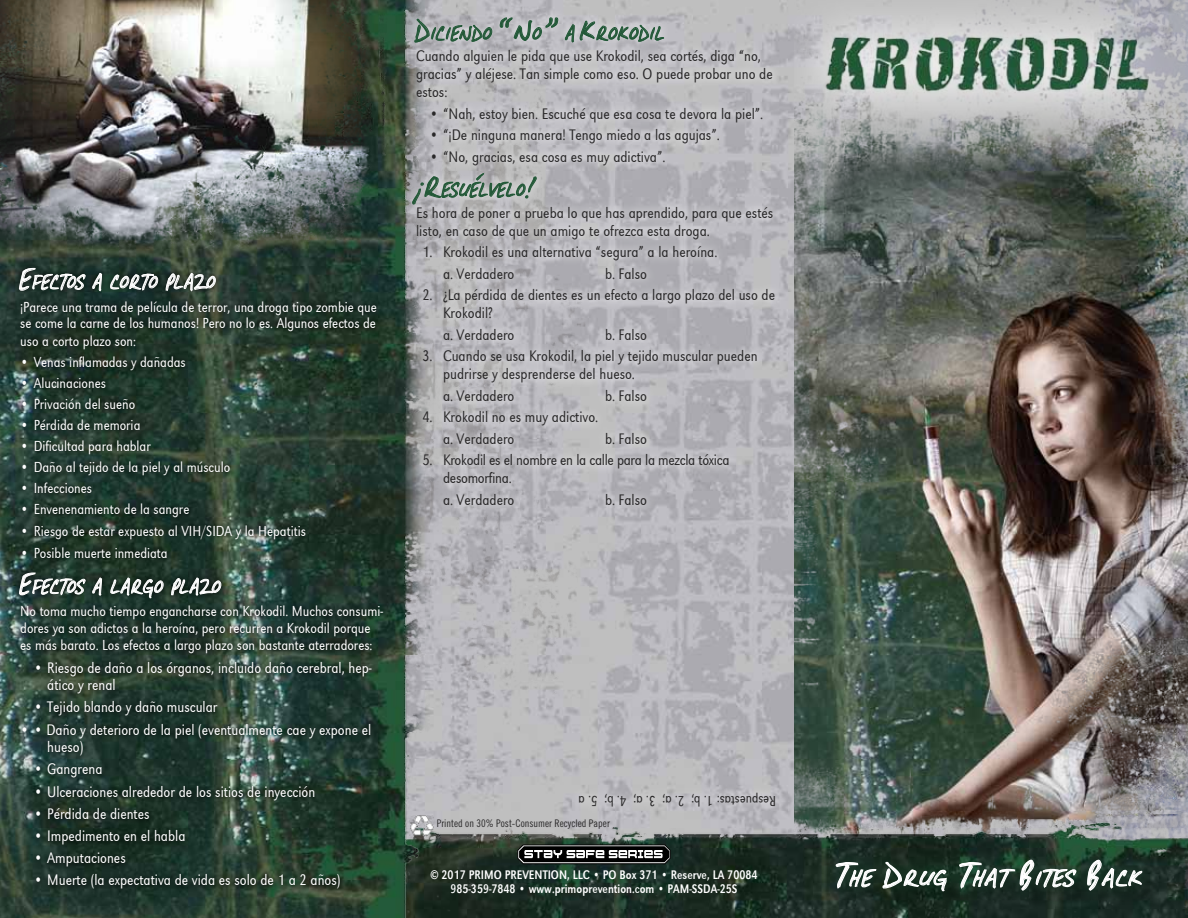
<style>
.page{position:relative;width:1188px;height:918px;background:#fff}
.page>*{position:absolute;margin:0;border:0;box-sizing:border-box;transform-origin:0 0}
.t1{font:19.95px "Dirty Darren";letter-spacing:.055em;color:#fff;scale:1.09 1}
.t2{font:17.85px "Dirty Darren";letter-spacing:.03em;color:#fff;scale:.95 1}
.t3{font:17.85px "Dirty Darren";letter-spacing:.03em;color:#225837;scale:.95 1}
.t4{font:300 15.75px/18px "URW Grotesk Ext Nar";color:#292829;scale:.95 1}
.t5{font:300 15.75px/17.5px "URW Grotesk Ext Nar";color:#fff;scale:.95 1}
.t6{font:300 15.75px/18px "URW Grotesk Ext Nar";letter-spacing:-.02em;color:#292829;scale:.95 1}
.t7{font:300 15px/17.1px "URW Grotesk Ext Nar";color:#fff;text-align:justify;scale:.95 1}
.t8{font:300 15px "URW Grotesk Ext Nar";color:#292829;scale:.91 1}
.t9{font:12.9px/14.2px "URW Grotesk Ext Nar";color:#fff;text-align:center;scale:.93 1}
.t10{font:10.5px "Trade Gothic Cond Eighteen";color:#292829}
.s1{font-size:25.5px}
.s2{font-size:28.5px}
</style>
<div class="page">
<img style="left:645px;top:0;width:150px;height:815px">
<img style="left:795px;top:0;width:393px;height:815px">
<img style="left:645px;top:815px;width:543px;height:103px">
<img style="left:0;top:0;width:645px;height:918px">
<svg style="left:517px;top:844px;width:154px;height:20px"></svg>
<svg style="left:570px;top:784px;width:215px;height:31px;background:#bdbcc0"></svg>
<svg style="left:403px;top:9px;width:381px;height:505px;background:#b6b6ba"></svg>
<svg style="left:414px;top:19px;width:78px;height:24px;background:#96a39e"></svg>
<svg style="left:500px;top:17px;width:58px;height:24px"></svg>
<svg style="left:565px;top:21px;width:99px;height:22px;background:#9eaba6"></svg>
<svg style="left:412px;top:173px;width:125px;height:32px;background:#a1aaa6"></svg>
<svg style="left:13px;top:262px;width:376px;height:632px;background:#263b30"></svg>
<svg style="left:19px;top:268px;width:67px;height:26px;background:#525f5a"></svg>
<svg style="left:92px;top:273px;width:10px;height:19px"></svg>
<svg style="left:110px;top:274px;width:48px;height:20px"></svg>
<svg style="left:166px;top:273px;width:50px;height:19px"></svg>
<svg style="left:19px;top:572px;width:67px;height:27px;background:#53625c"></svg>
<svg style="left:92px;top:577px;width:10px;height:20px"></svg>
<svg style="left:110px;top:577px;width:54px;height:21px"></svg>
<svg style="left:171px;top:577px;width:50px;height:20px"></svg>
<div style="left:817px;top:841px;width:344px;height:68px;background:#225837;opacity:.46"></div>
<svg style="left:809px;top:859px;width:268px;height:45px;background:#384a40"></svg>
<svg style="left:1086px;top:859px;width:57px;height:33px;background:#4a5c54"></svg>
<img style="left:410px;top:815px;width:23px;height:23px">
<img style="left:0;top:0;width:396px;height:256px">
<p class="t2" style="left:20px;top:272px;width:208px"><span class="s1">E</span>fectos a corto plazo</p>
<p class="t7" style="left:20px;top:298px;width:377px">¡Parece una trama de película de terror, una droga tipo zombie que se come la carne de los humanos! Pero no lo es. Algunos efectos de uso a corto plazo son:</p>
<p class="t7" style="left:20px;top:353px;width:176px">• Venas inflamadas y dañadas</p>
<p class="t7" style="left:20px;top:374px;width:92px">• Alucinaciones</p>
<p class="t7" style="left:20px;top:395px;width:123px">• Privación del sueño</p>
<p class="t7" style="left:20px;top:417px;width:128px">• Pérdida de memoria</p>
<p class="t7" style="left:20px;top:438px;width:139px">• Dificultad para hablar</p>
<p class="t7" style="left:20px;top:459px;width:223px">• Daño al tejido de la piel y al músculo</p>
<p class="t7" style="left:20px;top:480px;width:77px">• Infecciones</p>
<p class="t7" style="left:20px;top:501px;width:180px">• Envenenamiento de la sangre</p>
<p class="t7" style="left:20px;top:522px;width:302px">• Riesgo de estar expuesto al VIH/SIDA y la Hepatitis</p>
<p class="t7" style="left:20px;top:544px;width:157px">• Posible muerte inmediata</p>
<p class="t2" style="left:20px;top:576px;width:213px"><span class="s1">E</span>fectos a largo plazo</p>
<p class="t7" style="left:20px;top:603px;width:384px;text-align:left">No toma mucho tiempo engancharse con Krokodil. Muchos consumi&shy;dores ya son adictos a la heroína, pero recurren a Krokodil porque es más barato. Los efectos a largo plazo son bastante aterradores:</p>
<p class="t5" style="left:47px;top:659px;width:343px;text-indent:-14px">• Riesgo de daño a los órganos, incluido daño cerebral, hep&shy;ático y renal</p>
<p class="t5" style="left:34px;top:698px;width:195px">• Tejido blando y daño muscular</p>
<p class="t5" style="left:47px;top:721px;width:343px;text-indent:-27px">• • Daño y deterioro de la piel (eventualmente cae y expone el hueso)</p>
<p class="t5" style="left:34px;top:760px;width:74px">• Gangrena</p>
<p class="t5" style="left:34px;top:783px;width:298px">• Ulceraciones alrededor de los sitios de inyección</p>
<p class="t5" style="left:34px;top:805px;width:123px">• Pérdida de dientes</p>
<p class="t5" style="left:34px;top:827px;width:161px">• Impedimento en el habla</p>
<p class="t5" style="left:34px;top:849px;width:98px">• Amputaciones</p>
<p class="t5" style="left:34px;top:871px;width:324px">• Muerte (la expectativa de vida es solo de 1 a 2 años)</p>
<p class="t3" style="left:416px;top:23px;width:264px"><span class="s1">D</span>iciendo <span class="s1">“N</span>o <span class="s1">”</span> a <span class="s1">K</span>rokodil</p>
<p class="t4" style="left:416px;top:47px;width:377px">Cuando alguien le pida que use Krokodil, sea cortés, diga “no, gracias” y aléjese. Tan simple como eso. O puede probar uno de estos:</p>
<p class="t4" style="left:430px;top:104px;width:353px">• “Nah, estoy bien. Escuché que esa cosa te devora la piel”.</p>
<p class="t4" style="left:430px;top:126px;width:307px">• “¡De ninguna manera! Tengo miedo a las agujas”.</p>
<p class="t4" style="left:430px;top:147px;width:250px">• “No, gracias, esa cosa es muy adictiva”.</p>
<p class="t3" style="left:416px;top:180px;width:127px"><span class="s1">¡R</span>esuélvelo<span class="s1">!</span></p>
<p class="t4" style="left:416px;top:203px;width:377px">Es hora de poner a prueba lo que has aprendido, para que estés listo, en caso de que un amigo te ofrezca esta droga.</p>
<p class="t4" style="left:443px;top:241px;width:290px;line-height:21.5px;text-indent:-21px">1. Krokodil es una alternativa “segura” a la heroína. a. Verdadero</p>
<p class="t4" style="left:605px;top:264px;width:46px">b. Falso</p>
<p class="t4" style="left:443px;top:286px;width:351px;text-indent:-21px">2. ¿La pérdida de dientes es un efecto a largo plazo del uso de<br>Krokodil?</p>
<p class="t4" style="left:443px;top:325px;width:77px">a. Verdadero</p>
<p class="t4" style="left:605px;top:325px;width:46px">b. Falso</p>
<p class="t4" style="left:443px;top:347px;width:333px;text-indent:-21px">3. Cuando se usa Krokodil, la piel y tejido muscular pueden pudrirse y desprenderse del hueso.</p>
<p class="t4" style="left:443px;top:386px;width:77px">a. Verdadero</p>
<p class="t4" style="left:605px;top:386px;width:46px">b. Falso</p>
<p class="t4" style="left:443px;top:406px;width:165px;line-height:21.5px;text-indent:-21px">4. Krokodil no es muy adictivo. a. Verdadero</p>
<p class="t4" style="left:605px;top:430px;width:46px">b. Falso</p>
<p class="t6" style="left:443px;top:451px;width:303px;text-indent:-21px">5. Krokodil es el nombre en la calle para la mezcla tóxica desomorfina.</p>
<p class="t4" style="left:443px;top:491px;width:77px">a. Verdadero</p>
<p class="t4" style="left:605px;top:491px;width:46px">b. Falso</p>
<p class="t8" style="left:776px;top:809px;width:219px;rotate:-180deg">Respuestas: 1. b; 2. a; 3. a; 4. b; 5. a</p>
<p class="t10" style="left:437px;top:817px;width:175px">Printed on 30% Post-Consumer Recycled Paper</p>
<p class="t9" style="left:430px;top:868px;width:353px">© 2017 PRIMO PREVENTION, LLC • PO Box 371 • Reserve, LA 70084<br>985-359-7848 • www.primoprevention.com • PAM-SSDA-25S</p>
<p class="t1" style="left:836px;top:867px;width:282px"><span class="s2">T</span>he <span class="s2">D</span>rug <span class="s2">T</span>hat <span class="s2">B</span>ites <span class="s2">B</span>ack</p>
</div>
